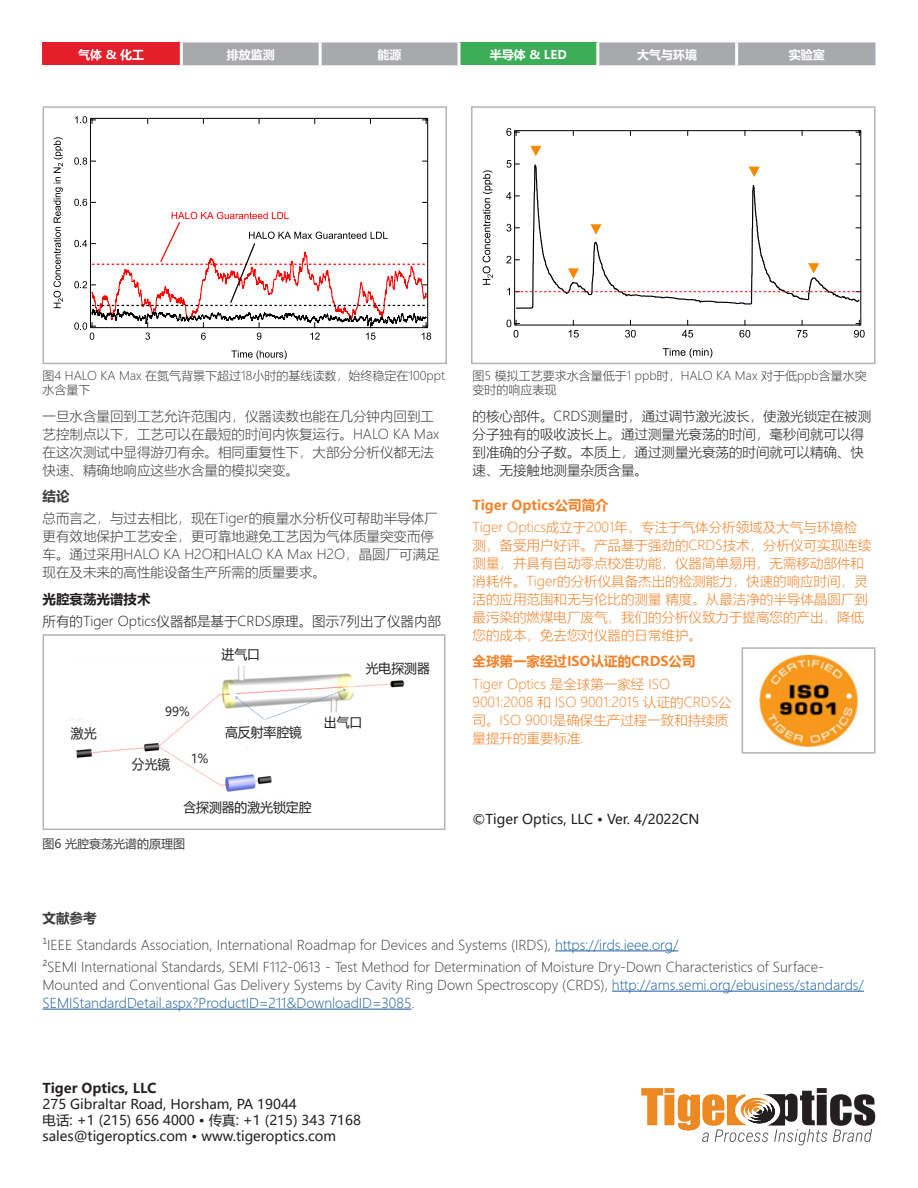
<style>
.page{position:relative;width:918px;height:1188px;background:#fff}
.page>*{position:absolute;margin:0;border:0;box-sizing:border-box;transform-origin:0 0}
.t1{font:300 13.5px/18px "Microsoft Ya Hei";color:#3e3e3f}
.t2{font:300 13.5px/18px "Microsoft Ya Hei";color:#f58229}
.t3{font:300 13.5px/18px "Microsoft Ya Hei";color:#231f20}
.t4{font:13.5px "Microsoft Ya Hei";color:#231f20}
.t5{font:700 13.5px "Microsoft Ya Hei";color:#f58229}
.t6{font:700 13.5px "Microsoft Ya Hei";color:#231f20}
.t7{font:700 13.5px "Microsoft Ya Hei";color:#3e3e3f}
.t8{font:13.2px "Microsoft Ya Hei UI";color:#231f20}
.t9{font:13.2px "Segoe UI";color:#231f20}
.t10{font:300 12px/14.4px "Microsoft Ya Hei";color:#3e3e3f}
.t11{font:700 12px "Microsoft Ya Hei";color:#fff}
.t12{font:12px "Microsoft Ya Hei";color:#3e3e3f}
.s1{color:#175d9e}
</style>
<div class="page">
<div style="left:43px;top:43px;width:138px;height:22px;background:#e41e2b"></div>
<div style="left:183px;top:43px;width:692px;height:22px;background:#a8a9ad"></div>
<div style="left:459px;top:43px;width:139px;height:22px;background:#3dae57"></div>
<hr style="left:180px;top:43px;width:3px;height:22px;background:#fff">
<hr style="left:319px;top:43px;width:3px;height:22px;background:#fff">
<hr style="left:458px;top:43px;width:2px;height:22px;background:#fff">
<hr style="left:596px;top:43px;width:3px;height:22px;background:#fff">
<hr style="left:735px;top:43px;width:3px;height:22px;background:#fff">
<img style="left:70px;top:666px;width:335px;height:142px">
<div style="left:43px;top:634px;width:403px;height:196px;border:2px solid #b2b3b7"></div>
<hr style="left:90px;top:119px;width:1px;height:208px;background:#000">
<hr style="left:427px;top:119px;width:1px;height:208px;background:#000">
<svg style="left:74px;top:157px;width:22px;height:8px"></svg>
<svg style="left:74px;top:199px;width:22px;height:7px"></svg>
<svg style="left:54px;top:137px;width:9px;height:171px"></svg>
<hr style="left:90px;top:118px;width:338px;height:1px;background:#000">
<svg style="left:422px;top:118px;width:6px;height:6px"></svg>
<svg style="left:75px;top:116px;width:21px;height:8px"></svg>
<svg style="left:74px;top:212px;width:357px;height:148px"></svg>
<div style="left:43px;top:106px;width:404px;height:258px;border:2px solid #b2b3b7"></div>
<hr style="left:514px;top:131px;width:1px;height:194px;background:#000">
<hr style="left:861px;top:131px;width:1px;height:194px;background:#000">
<svg style="left:506px;top:160px;width:9px;height:8px"></svg>
<svg style="left:506px;top:192px;width:9px;height:8px"></svg>
<svg style="left:506px;top:224px;width:9px;height:8px"></svg>
<svg style="left:506px;top:256px;width:9px;height:7px"></svg>
<svg style="left:483px;top:170px;width:10px;height:115px"></svg>
<svg style="left:861px;top:320px;width:4px;height:18px"></svg>
<svg style="left:506px;top:128px;width:9px;height:8px"></svg>
<svg style="left:506px;top:320px;width:9px;height:18px"></svg>
<svg style="left:515px;top:130px;width:346px;height:228px"></svg>
<svg style="left:507px;top:288px;width:354px;height:7px"></svg>
<div style="left:471px;top:106px;width:404px;height:258px;border:2px solid #b2b3b7"></div>
<svg style="left:530px;top:146px;width:11px;height:10px"></svg>
<svg style="left:568px;top:268px;width:11px;height:11px"></svg>
<svg style="left:590px;top:224px;width:12px;height:11px"></svg>
<svg style="left:749px;top:167px;width:11px;height:10px"></svg>
<svg style="left:808px;top:263px;width:11px;height:11px"></svg>
<img style="left:760px;top:656px;width:97px;height:91px">
<div style="left:742px;top:647px;width:133px;height:107px;border:2px solid #b2b3b7"></div>
<hr style="left:555px;top:950px;width:123px;height:1px;background:#175d9e">
<hr style="left:612px;top:991px;width:252px;height:1px;background:#175d9e">
<hr style="left:43px;top:1009px;width:368px;height:1px;background:#175d9e">
<svg style="left:641px;top:1088px;width:234px;height:57px"></svg>
<p class="t11" style="left:78px;top:46px;width:68px">气体 &amp; 化工</p>
<p class="t11" style="left:227px;top:46px;width:49px">排放监测</p>
<p class="t11" style="left:378px;top:46px;width:25px">能源</p>
<p class="t11" style="left:490px;top:46px;width:79px">半导体 &amp; LED</p>
<p class="t11" style="left:637px;top:46px;width:61px">大气与环境</p>
<p class="t11" style="left:789px;top:46px;width:37px">实验室</p>
<p class="t10" style="left:43px;top:368px;width:404px">图4 HALO KA Max 在氮气背景下超过18小时的基线读数，始终稳定在100ppt水含量下</p>
<p class="t10" style="left:472px;top:368px;width:396px">图5 模拟工艺要求水含量低于1 ppb时，HALO KA Max 对于低ppb含量水突变时的响应表现</p>
<p class="t1" style="left:43px;top:406px;width:398px">一旦水含量回到工艺允许范围内，仪器读数也能在几分钟内回到工艺控制点以下，工艺可以在最短的时间内恢复运行。HALO KA Max在这次测试中显得游刃有余。相同重复性下，大部分分析仪都无法快速、精确地响应这些水含量的模拟突变。</p>
<p class="t7" style="left:43px;top:487px;width:28px">结论</p>
<p class="t1" style="left:43px;top:509px;width:399px">总而言之，与过去相比，现在Tiger的痕量水分析仪可帮助半导体厂更有效地保护工艺安全，更可靠地避免工艺因为气体质量突变而停车。通过采用HALO KA H2O和HALO KA Max H2O，晶圆厂可满足现在及未来的高性能设备生产所需的质量要求。</p>
<p class="t6" style="left:43px;top:590px;width:109px">光腔衰荡光谱技术</p>
<p class="t3" style="left:43px;top:612px;width:400px">所有的Tiger Optics仪器都是基于CRDS原理。图示7列出了仪器内部</p>
<p class="t8" style="left:71px;top:724px;width:27px">激光</p>
<p class="t8" style="left:222px;top:645px;width:40px">进气口</p>
<p class="t9" style="left:165px;top:699px;width:26px">99%</p>
<p class="t8" style="left:132px;top:756px;width:40px">分光镜</p>
<p class="t9" style="left:191px;top:746px;width:19px">1%</p>
<p class="t8" style="left:225px;top:723px;width:78px">高反射率腔镜</p>
<p class="t8" style="left:183px;top:799px;width:130px">含探测器的激光锁定腔</p>
<p class="t12" style="left:43px;top:835px;width:144px">图6 光腔衰荡光谱的原理图</p>
<p class="t8" style="left:366px;top:660px;width:66px">光电探测器</p>
<p class="t8" style="left:324px;top:714px;width:40px">出气口</p>
<p class="t3" style="left:472px;top:406px;width:400px">的核心部件。CRDS测量时，通过调节激光波长，使激光锁定在被测分子独有的吸收波长上。通过测量光衰荡的时间，毫秒间就可以得到准确的分子数。本质上，通过测量光衰荡的时间就可以精确、快速、无接触地测量杂质含量。</p>
<p class="t5" style="left:472px;top:495px;width:138px">Tiger Optics公司简介</p>
<p class="t2" style="left:472px;top:518px;width:400px">Tiger Optics成立于2001年，专注于气体分析领域及大气与环境检测，备受用户好评。产品基于强劲的CRDS技术，分析仪可实现连续测量，并具有自动零点校准功能，仪器简单易用，无需移动部件和消耗件。Tiger的分析仪具备杰出的检测能力，快速的响应时间，灵活的应用范围和无与伦比的测量 精度。从最洁净的半导体晶圆厂到最污染的燃煤电厂废气，我们的分析仪致力于提高您的产出，降低您的成本，免去您对仪器的日常维护。</p>
<p class="t5" style="left:472px;top:652px;width:225px">全球第一家经过ISO认证的CRDS公司</p>
<p class="t2" style="left:472px;top:675px;width:261px">Tiger Optics 是全球第一家经 ISO<br>9001:2008 和 ISO 9001:2015 认证的CRDS公司。ISO 9001是确保生产过程一致和持续质量提升的重要标准.</p>
<p class="t4" style="left:472px;top:810px;width:228px">©Tiger Optics, LLC • Ver. 4/2022CN</p>
<p class="t7" style="left:43px;top:909px;width:55px">文献参考</p>
<p class="t1" style="left:43px;top:936px;width:637px">¹IEEE Standards Association, International Roadmap for Devices and Systems (IRDS), <span class="s1">https://irds.ieee.org/</span></p>
<p class="t1" style="left:43px;top:958px;width:823px">²SEMI International Standards, SEMI F112-0613 - Test Method for Determination of Moisture Dry-Down Characteristics of Surface-<br>Mounted and Conventional Gas Delivery Systems by Cavity Ring Down Spectroscopy (CRDS), <span class="s1">http://ams.semi.org/ebusiness/standards/<br>SEMIStandardDetail.aspx?ProductID=211&amp;DownloadID=3085</span>.</p>
<p class="t6" style="left:43px;top:1078px;width:115px">Tiger Optics, LLC</p>
<p class="t4" style="left:43px;top:1095px;width:256px">275 Gibraltar Road, Horsham, PA 19044</p>
<p class="t4" style="left:43px;top:1111px;width:320px">电话: +1 (215) 656 4000 • 传真: +1 (215) 343 7168</p>
<p class="t4" style="left:43px;top:1127px;width:295px">sales@tigeroptics.com • www.tigeroptics.com</p>
</div>
